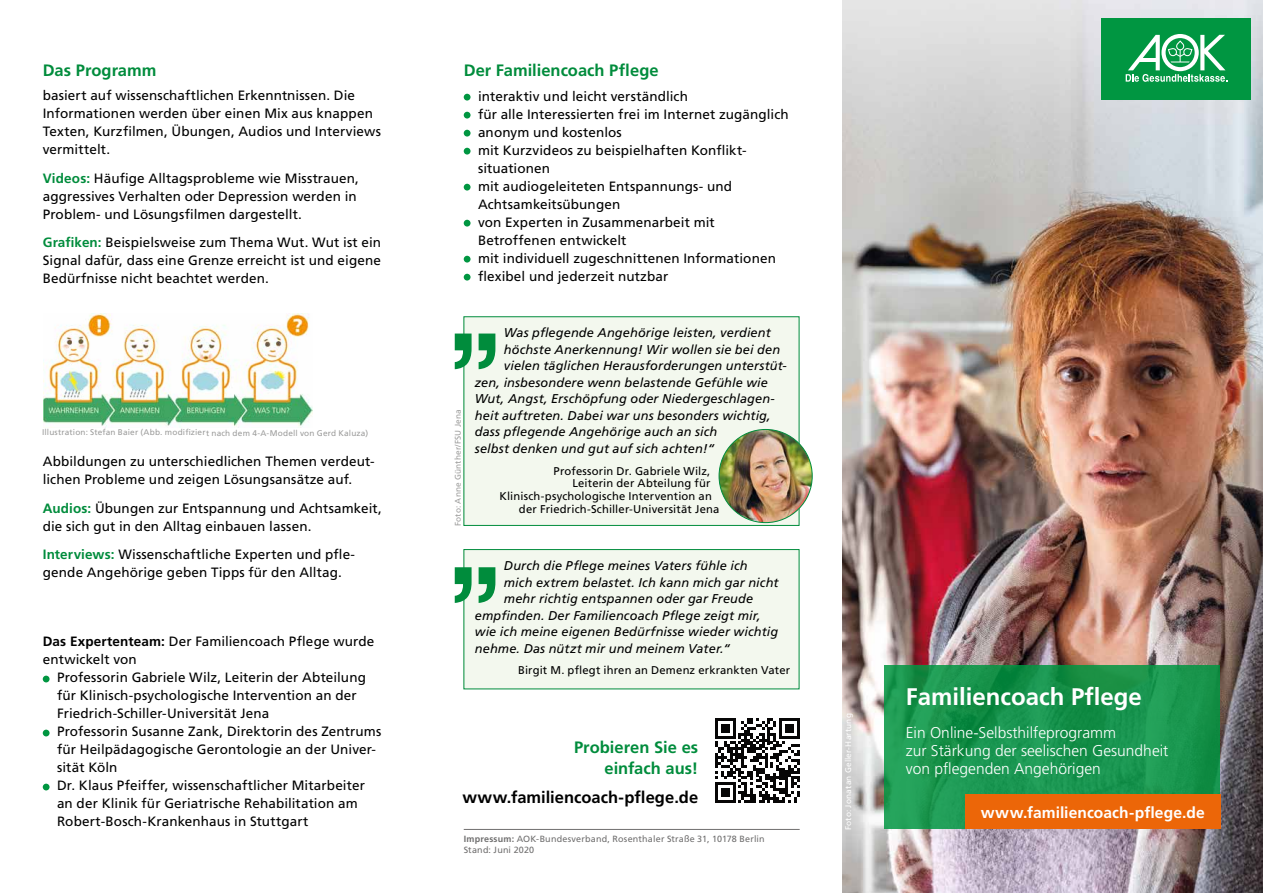
<style>
.page{position:relative;width:1263px;height:893px;background:#fff}
.page>*{position:absolute;margin:0;border:0;box-sizing:border-box;transform-origin:0 0}
.t1{font:700 24px "Frutiger LT";color:#fff}
.t2{font:700 16.5px/21px "Frutiger LT";color:#008c3c;text-align:right}
.t3{font:700 16.5px "Frutiger LT";color:#000}
.t4{font:300 15.6px/18px "Frutiger LT";color:#fff}
.t5{font:700 15.6px "Frutiger LT";letter-spacing:.005em;color:#fff}
.t6{font:13.5px/18px "Frutiger LT";letter-spacing:.01em;color:#000}
.t7{font:italic 12.75px "Frutiger LT";letter-spacing:.01em;color:#000}
.t8{font:11.25px "Frutiger LT";letter-spacing:.015em;color:#000}
.t9{font:9px/10.5px "Frutiger LT";letter-spacing:.02em;color:#706f6f}
.t10{font:8.25px "Frutiger LT";letter-spacing:.02em;color:#9d9d9c}
.t11{font:8.25px "Frutiger LT";letter-spacing:.02em;color:#fff}
.s1{font-weight:700;color:#008c3c}
.s2{font-weight:700}
</style>
<div class="page">
<img style="left:842px;top:0;width:421px;height:893px">
<div style="left:1102px;top:19px;width:149px;height:81px;background:#009641"></div>
<svg style="left:1126px;top:34px;width:101px;height:48px"></svg>
<svg style="left:884px;top:665px;width:336px;height:164px;background:#1a954d"></svg>
<div style="left:965px;top:795px;width:255px;height:34px;background:#ec6608"></div>
<div style="left:43px;top:676px;width:7px;height:6px;background:#009641;border-radius:50%"></div>
<div style="left:43px;top:730px;width:7px;height:6px;background:#009641;border-radius:50%"></div>
<div style="left:43px;top:784px;width:7px;height:6px;background:#009641;border-radius:50%"></div>
<div style="left:464px;top:94px;width:6px;height:7px;background:#009641;border-radius:50%"></div>
<div style="left:464px;top:112px;width:6px;height:7px;background:#009641;border-radius:50%"></div>
<div style="left:464px;top:130px;width:6px;height:7px;background:#009641;border-radius:50%"></div>
<div style="left:464px;top:148px;width:6px;height:7px;background:#009641;border-radius:50%"></div>
<div style="left:464px;top:184px;width:6px;height:7px;background:#009641;border-radius:50%"></div>
<div style="left:464px;top:220px;width:6px;height:7px;background:#009641;border-radius:50%"></div>
<div style="left:464px;top:256px;width:6px;height:7px;background:#009641;border-radius:50%"></div>
<div style="left:464px;top:274px;width:6px;height:7px;background:#009641;border-radius:50%"></div>
<hr style="left:464px;top:829px;width:336px;height:1px;background:#706f6f">
<img style="left:44px;top:314px;width:268px;height:114px">
<svg style="left:715px;top:718px;width:84px;height:85px"></svg>
<div style="left:464px;top:317px;width:335px;height:208px;background:#f3f8ee"></div>
<div style="left:463px;top:316px;width:336px;height:210px;border:1px solid #008c3c"></div>
<svg style="left:455px;top:334px;width:40px;height:35px"></svg>
<img style="left:719px;top:429px;width:93px;height:94px;border-radius:47px">
<div style="left:464px;top:550px;width:335px;height:139px;background:#f3f8ee"></div>
<div style="left:463px;top:549px;width:336px;height:140px;border:1px solid #008c3c"></div>
<svg style="left:455px;top:567px;width:40px;height:36px"></svg>
<p class="t2" style="left:43px;top:60px;width:115px">Das Programm</p>
<p class="t6" style="left:43px;top:87px;width:340px">basiert auf wissenschaftlichen Erkenntnissen. Die Informationen werden über einen Mix aus knappen Texten, Kurzfilmen, Übungen, Audios und Interviews vermittelt.</p>
<p class="t6" style="left:43px;top:169px;width:318px"><span class="s1">Videos:</span> Häufige Alltagsprobleme wie Misstrauen, aggressives Verhalten oder Depression werden in<br>Problem- und Lösungsfilmen dargestellt.</p>
<p class="t6" style="left:43px;top:234px;width:340px;text-align:justify"><span class="s1">Grafiken:</span> Beispielsweise zum Thema Wut. Wut ist ein Signal dafür, dass eine Grenze erreicht ist und eigene Bedürfnisse nicht beachtet werden.</p>
<p class="t10" style="left:42px;top:428px;width:328px">Illustration: Stefan Baier (Abb. modifiziert nach dem 4-A-Modell von Gerd Kaluza)</p>
<p class="t6" style="left:43px;top:453px;width:333px">Abbildungen zu unterschiedlichen Themen verdeut&shy;lichen Probleme und zeigen Lösungsansätze auf.</p>
<p class="t6" style="left:43px;top:499px;width:341px"><span class="s1">Audios:</span> Übungen zur Entspannung und Achtsamkeit, die sich gut in den Alltag einbauen lassen.</p>
<p class="t6" style="left:43px;top:546px;width:314px"><span class="s1">Interviews:</span> Wissenschaftliche Experten und pfle&shy;gende Angehörige geben Tipps für den Alltag.</p>
<p class="t6" style="left:43px;top:633px;width:333px"><span class="s2">Das Expertenteam:</span> Der Familiencoach Pflege wurde entwickelt von</p>
<p class="t6" style="left:57px;top:669px;width:326px">Professorin Gabriele Wilz, Leiterin der Abteilung für Klinisch-psychologische Intervention an der Friedrich-Schiller-Universität Jena<br>Professorin Susanne Zank, Direktorin des Zentrums für Heilpädagogische Gerontologie an der Univer&shy;sität Köln<br>Dr. Klaus Pfeiffer, wissenschaftlicher Mitarbeiter an der Klinik für Geriatrische Rehabilitation am Robert-Bosch-Krankenhaus in Stuttgart</p>
<p class="t2" style="left:464px;top:60px;width:197px">Der Familiencoach Pflege</p>
<p class="t6" style="left:478px;top:87px;width:312px">interaktiv und leicht verständlich<br>für alle Interessierten frei im Internet zugänglich anonym und kostenlos<br>mit Kurzvideos zu beispielhaften Konflikt&shy;situationen<br>mit audiogeleiteten Entspannungs- und Achtsamkeitsübungen<br>von Experten in Zusammenarbeit mit Betroffenen entwickelt<br>mit individuell zugeschnittenen Informationen flexibel und jederzeit nutzbar</p>
<p class="t10" style="left:453px;top:526px;width:118px;rotate:-90deg">Foto: Anne Günther/FSU Jena</p>
<p class="t7" style="left:504px;top:325px;width:268px">Was pflegende Angehörige leisten, verdient</p>
<p class="t7" style="left:504px;top:342px;width:278px">höchste Anerkennung! Wir wollen sie bei den</p>
<p class="t7" style="left:504px;top:358px;width:284px">vielen täglichen Herausforderungen unterstüt-</p>
<p class="t7" style="left:475px;top:375px;width:294px">zen, insbesondere wenn belastende Gefühle wie</p>
<p class="t7" style="left:475px;top:391px;width:301px">Wut, Angst, Erschöpfung oder Niedergeschlagen-</p>
<p class="t7" style="left:475px;top:408px;width:297px">heit auftreten. Dabei war uns besonders wichtig,</p>
<p class="t7" style="left:475px;top:424px;width:244px">dass pflegende Angehörige auch an sich</p>
<p class="t7" style="left:475px;top:441px;width:241px">selbst denken und gut auf sich achten!“</p>
<p class="t8" style="left:554px;top:464px;width:158px">Professorin Dr. Gabriele Wilz,</p>
<p class="t8" style="left:572px;top:477px;width:140px">Leiterin der Abteilung für</p>
<p class="t8" style="left:499px;top:490px;width:214px">Klinisch-psychologische Intervention an</p>
<p class="t8" style="left:519px;top:502px;width:202px">der Friedrich-Schiller-Universität Jena</p>
<p class="t7" style="left:504px;top:558px;width:245px">Durch die Pflege meines Vaters fühle ich</p>
<p class="t7" style="left:504px;top:575px;width:276px">mich extrem belastet. Ich kann mich gar nicht</p>
<p class="t7" style="left:504px;top:591px;width:251px">mehr richtig entspannen oder gar Freude</p>
<p class="t7" style="left:475px;top:608px;width:287px">empfinden. Der Familiencoach Pflege zeigt mir,</p>
<p class="t7" style="left:475px;top:624px;width:305px">wie ich meine eigenen Bedürfnisse wieder wichtig</p>
<p class="t7" style="left:475px;top:641px;width:257px">nehme. Das nützt mir und meinem Vater.“</p>
<p class="t8" style="left:518px;top:664px;width:274px">Birgit M. pflegt ihren an Demenz erkrankten Vater</p>
<p class="t2" style="left:574px;top:736px;width:126px">Probieren Sie es einfach aus!</p>
<p class="t3" style="left:462px;top:788px;width:237px">www.familiencoach-pflege.de</p>
<p class="t9" style="left:464px;top:834px;width:302px"><span class="s2">Impressum:</span> AOK-Bundesverband, Rosenthaler Straße 31, 10178 Berlin<br>Stand: Juni 2020</p>
<p class="t11" style="left:843px;top:830px;width:118px;rotate:-90deg">Foto: Jonatan Geller-Hartung</p>
<h1 class="t1" style="left:906px;top:682px;width:238px">Familiencoach Pflege</h1>
<p class="t4" style="left:906px;top:724px;width:264px">Ein Online-Selbsthilfeprogramm<br>zur Stärkung der seelischen Gesundheit von pflegenden Angehörigen</p>
<p class="t5" style="left:981px;top:803px;width:225px">www.familiencoach-pflege.de</p>
</div>
